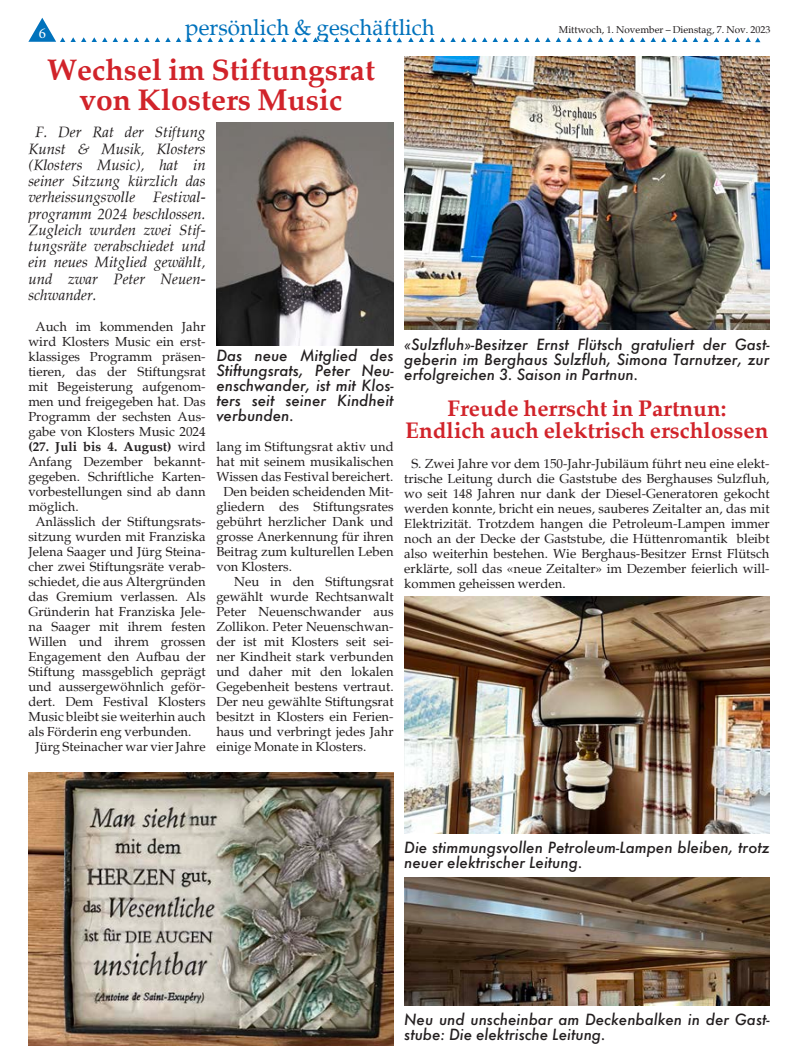
<style>
.page{position:relative;width:798px;height:1063px;background:#fff}
.page>*{position:absolute;margin:0;border:0;box-sizing:border-box;transform-origin:0 0}
.Lauftext{font:700 30px/30px "Palatia";color:#d1232a;text-align:center}
.Lauftext-2{font:700 22.5px "Palatia";color:#d1232a}
.Seitenrubrik{font:22.5px "Palatia";color:#0072bc}
.Lauftext-3{font:italic 500 15px/15px "Futura";color:#231f20;text-align:justify}
.Lauftext-4{font:italic 15px/16.2px "Palatia";color:#231f20;text-align:justify}
.t1{font:15px "Minion Pro";color:#fff}
.Lauftext-5{font:13.12px/15px "Palatia";color:#231f20;text-align:justify}
.t2{font:10px "Palatia";color:#231f20}
.s1{font-weight:700}
</style>
<div class="page">
<svg style="left:113px;top:37px;width:15px;height:5px"></svg>
<svg style="left:134px;top:37px;width:15px;height:5px"></svg>
<svg style="left:155px;top:37px;width:152px;height:5px"></svg>
<svg style="left:313px;top:37px;width:15px;height:5px"></svg>
<svg style="left:334px;top:37px;width:15px;height:5px"></svg>
<svg style="left:28px;top:18px;width:79px;height:24px"></svg>
<svg style="left:355px;top:37px;width:47px;height:5px"></svg>
<svg style="left:408px;top:37px;width:47px;height:5px"></svg>
<svg style="left:461px;top:37px;width:15px;height:5px"></svg>
<svg style="left:482px;top:37px;width:15px;height:5px"></svg>
<svg style="left:503px;top:37px;width:152px;height:5px"></svg>
<svg style="left:661px;top:37px;width:15px;height:5px"></svg>
<svg style="left:682px;top:37px;width:15px;height:5px"></svg>
<svg style="left:703px;top:37px;width:57px;height:5px"></svg>
<img style="left:216px;top:122px;width:177px;height:223px">
<img style="left:404px;top:57px;width:365px;height:273px">
<img style="left:404px;top:596px;width:365px;height:238px">
<img style="left:405px;top:878px;width:364px;height:127px">
<img style="left:28px;top:773px;width:365px;height:272px">
<p class="t1" style="left:39px;top:23px;width:9px">6</p>
<p class="Seitenrubrik" style="left:185px;top:14px;width:251px">persönlich &amp; geschäftlich</p>
<p class="t2" style="left:558px;top:23px;width:213px">Mittwoch, 1. November – Dienstag, 7. Nov. 2023</p>
<p class="Lauftext" style="left:47px;top:55px;width:329px">Wechsel im Stiftungsrat von Klosters Music</p>
<p class="Lauftext-4" style="left:28px;top:124px;width:179px;text-indent:7px">F. Der Rat der Stiftung Kunst &amp; Musik, Klosters (Klosters Music), hat in seiner Sitzung kürzlich das verheissungsvolle Festival&shy;programm 2024 beschlossen.<br>Zugleich wurden zwei Stif&shy;tungsräte verabschiedet und ein neues Mitglied gewählt, und zwar Peter Neuen&shy;schwander.</p>
<p class="Lauftext-5" style="left:28px;top:319px;width:179px;text-indent:7px">Auch im kommenden Jahr wird Klosters Music ein erst&shy;klassiges Programm präsen&shy;tieren, das der Stiftungsrat mit Begeisterung aufgenom&shy;men und freigegeben hat. Das Programm der sechsten Aus&shy;gabe von Klosters Music 2024 <span class="s1">(27. Juli bis 4. August)</span> wird Anfang Dezember bekannt&shy;gegeben. Schriftliche Karten&shy;vorbestellungen sind ab dann möglich.</p>
<p class="Lauftext-5" style="left:28px;top:514px;width:179px;text-indent:7px">Anlässlich der Stiftungsrats&shy;sitzung wurden mit Franziska Jelena Saager und Jürg Steina&shy;cher zwei Stiftungsräte verab&shy;schiedet, die aus Altergründen das Gremium verlassen. Als Gründerin hat Franziska Jele&shy;na Saager mit ihrem festen Willen und ihrem grossen Engagement den Aufbau der Stiftung massgeblich geprägt und aussergewöhnlich geför&shy;dert. Dem Festival Klosters Music bleibt sie weiterhin auch als Förderin eng verbunden.</p>
<p class="Lauftext-5" style="left:35px;top:739px;width:172px">Jürg Steinacher war vier Jahre</p>
<p class="Lauftext-3" style="left:216px;top:348px;width:179px">Das neue Mitglied des Stiftungsrats, Peter Neu&shy;enschwander, ist mit Klos&shy;ters seit seiner Kindheit verbunden.</p>
<p class="Lauftext-3" style="left:404px;top:337px;width:367px">«Sulzfluh»-Besitzer Ernst Flütsch gratuliert der Gast&shy;geberin im Berghaus Sulzfluh, Simona Tarnutzer, zur erfolgreichen 3. Saison in Partnun.</p>
<p class="Lauftext-2" style="left:447px;top:394px;width:280px">Freude herrscht in Partnun:</p>
<p class="Lauftext-2" style="left:405px;top:417px;width:364px">Endlich auch elektrisch erschlossen</p>
<p class="Lauftext-5" style="left:404px;top:456px;width:367px;text-indent:7px">S. Zwei Jahre vor dem 150-Jahr-Jubiläum führt neu eine elekt&shy;trische Leitung durch die Gaststube des Berghauses Sulzfluh, wo seit 148 Jahren nur dank der Diesel-Generatoren gekocht werden konnte, bricht ein neues, sauberes Zeitalter an, das mit Elektrizität. Trotzdem hangen die Petroleum-Lampen immer noch an der Decke der Gaststube, die Hüttenromantik bleibt also weiterhin bestehen. Wie Berghaus-Besitzer Ernst Flütsch erklärte, soll das «neue Zeitalter» im Dezember feierlich will&shy;kommen geheissen werden.</p>
<p class="Lauftext-5" style="left:216px;top:439px;width:179px">lang im Stiftungsrat aktiv und hat mit seinem musikalischen Wissen das Festival bereichert.</p>
<p class="Lauftext-5" style="left:216px;top:484px;width:179px;text-indent:7px">Den beiden scheidenden Mit&shy;gliedern des Stiftungsrates gebührt herzlicher Dank und grosse Anerkennung für ihren Beitrag zum kulturellen Leben von Klosters.</p>
<p class="Lauftext-5" style="left:216px;top:574px;width:179px;text-indent:18px">Neu in den Stiftungsrat gewählt wurde Rechtsanwalt Peter Neuenschwander aus Zollikon. Peter Neuenschwan&shy;der ist mit Klosters seit sei&shy;ner Kindheit stark verbunden und daher mit den lokalen Gegebenheit bestens vertraut.<br>Der neu gewählte Stiftungsrat besitzt in Klosters ein Ferien&shy;haus und verbringt jedes Jahr einige Monate in Klosters.</p>
<p class="Lauftext-3" style="left:404px;top:840px;width:366px">Die stimmungsvollen Petroleum-Lampen bleiben, trotz neuer elektrischer Leitung.</p>
<p class="Lauftext-3" style="left:404px;top:1012px;width:367px">Neu und unscheinbar am Deckenbalken in der Gast&shy;stube: Die elektrische Leitung.</p>
</div>
